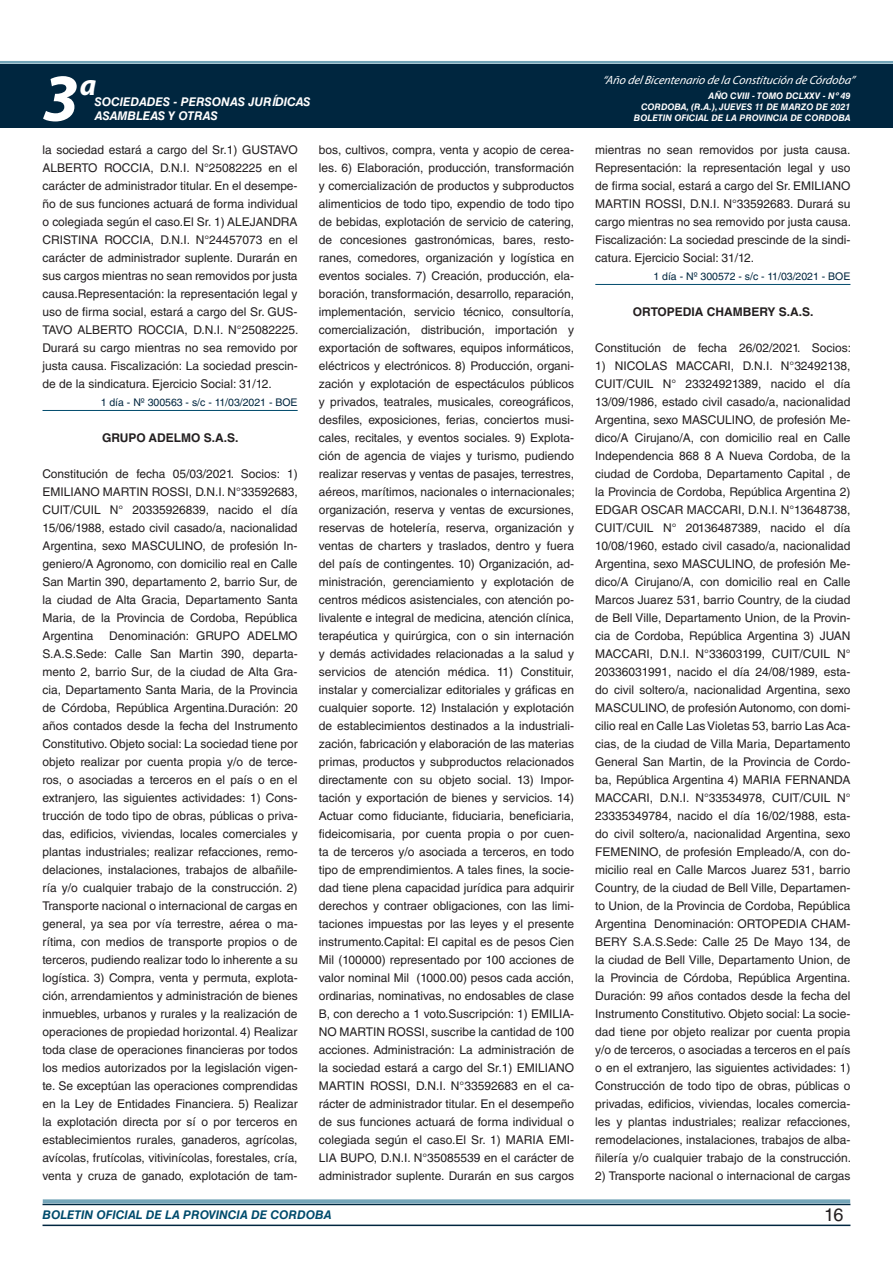
<style>
.page{position:relative;width:893px;height:1263px;background:#fff}
.page>*{position:absolute;margin:0;border:0;box-sizing:border-box;transform-origin:0 0}
.t1{font:italic 700 67.5px "Myriad Pro";color:#fff}
.t2{font:italic 700 30px "Myriad Pro";color:#fff}
.t3{font:18px "Helvetica LT Std";color:#231f20}
.t4{font:12px/18px "Helvetica LT Std";color:#231f20;text-align:justify}
.t5{font:italic 12px "Myriad Pro";color:#fff}
.t6{font:italic 700 12px "Helvetica LT Std";color:#fff}
.t7{font:700 12px "Helvetica LT Std";color:#231f20}
.t8{font:italic 700 12px "Helvetica LT Std";color:#004b6c}
.t9{font:10.5px "Helvetica LT Std";color:#00263f}
.t10{font:italic 700 9px/10.8px "Helvetica LT Std";color:#fff;text-align:right}
</style>
<div class="page">
<div style="left:0;top:61px;width:893px;height:6px;background:#fff;opacity:.75"></div>
<div style="left:0;top:64px;width:893px;height:64px;background:#00263f"></div>
<hr style="left:43px;top:1224px;width:807px;height:2px;background:#00263f">
<div style="left:42px;top:1198px;width:809px;height:8px;background:#fff;opacity:.75"></div>
<hr style="left:43px;top:410px;width:255px;height:1px;background:#004b6c">
<hr style="left:595px;top:284px;width:255px;height:1px;background:#004b6c">
<h1 class="t1" style="left:43px;top:54px;width:38px">3</h1>
<h2 class="t2" style="left:80px;top:66px;width:18px">a</h2>
<p class="t6" style="left:95px;top:94px;width:217px">SOCIEDADES - PERSONAS JURÍDICAS</p>
<p class="t6" style="left:95px;top:109px;width:125px">ASAMBLEAS Y OTRAS</p>
<p class="t5" style="left:603px;top:72px;width:254px">“Año delBicentenario de la Constitución de Córdoba”</p>
<p class="t10" style="left:634px;top:91px;width:218px">AÑO CVIII - TOMO DCLXXV - Nº 49<br>CORDOBA, (R.A.), JUEVES 11 DE MARZO DE 2021<br>BOLETIN OFICIAL DE LA PROVINCIA DE CORDOBA</p>
<p class="t4" style="left:43px;top:141px;width:257px">la sociedad estará a cargo del Sr.1) GUSTAVO ALBERTO ROCCIA, D.N.I. N°25082225 en el carácter de administrador titular. En el desempe&shy;ño de sus funciones actuará de forma individual o colegiada según el caso.El Sr. 1) ALEJANDRA CRISTINA ROCCIA, D.N.I. N°24457073 en el carácter de administrador suplente. Durarán en sus cargos mientras no sean removidos por justa causa.Representación: la representación legal y uso de firma social, estará a cargo del Sr. GUS-TAVO ALBERTO ROCCIA, D.N.I. N°25082225.<br>Durará su cargo mientras no sea removido por justa causa. Fiscalización: La sociedad prescin&shy;de de la sindicatura. Ejercicio Social: 31/12.</p>
<p class="t9" style="left:101px;top:396px;width:198px">1 día - Nº 300563 - s/c - 11/03/2021 - BOE</p>
<p class="t7" style="left:102px;top:430px;width:138px">GRUPO ADELMO S.A.S.</p>
<p class="t4" style="left:43px;top:465px;width:257px">Constitución de fecha 05/03/2021. Socios: 1)<br>EMILIANO MARTIN ROSSI, D.N.I. N°33592683, CUIT/CUIL N° 20335926839, nacido el día 15/06/1988, estado civil casado/a, nacionalidad Argentina, sexo MASCULINO, de profesión In&shy;geniero/A Agronomo, con domicilio real en Calle San Martin 390, departamento 2, barrio Sur, de la ciudad de Alta Gracia, Departamento Santa Maria, de la Provincia de Cordoba, República Argentina</p>
<p class="t4" style="left:43px;top:627px;width:257px;text-indent:67px">Denominación: GRUPO ADELMO S.A.S.Sede: Calle San Martin 390, departa&shy;mento 2, barrio Sur, de la ciudad de Alta Gra&shy;cia, Departamento Santa Maria, de la Provincia de Córdoba, República Argentina.Duración: 20 años contados desde la fecha del Instrumento Constitutivo. Objeto social: La sociedad tiene por objeto realizar por cuenta propia y/o de terce&shy;ros, o asociadas a terceros en el país o en el extranjero, las siguientes actividades: 1) Cons&shy;trucción de todo tipo de obras, públicas o priva&shy;das, edificios, viviendas, locales comerciales y plantas industriales; realizar refacciones, remo&shy;delaciones, instalaciones, trabajos de albañile&shy;ría y/o cualquier trabajo de la construcción. 2)<br>Transporte nacional o internacional de cargas en general, ya sea por vía terrestre, aérea o ma&shy;rítima, con medios de transporte propios o de terceros, pudiendo realizar todo lo inherente a su logística. 3) Compra, venta y permuta, explota&shy;ción, arrendamientos y administración de bienes inmuebles, urbanos y rurales y la realización de operaciones de propiedad horizontal. 4) Realizar toda clase de operaciones financieras por todos los medios autorizados por la legislación vigen&shy;te. Se exceptúan las operaciones comprendidas en la Ley de Entidades Financiera. 5) Realizar la explotación directa por sí o por terceros en establecimientos rurales, ganaderos, agrícolas, avícolas, frutícolas, vitivinícolas, forestales, cría, venta y cruza de ganado, explotación de tam-</p>
<p class="t4" style="left:319px;top:141px;width:257px">bos, cultivos, compra, venta y acopio de cerea&shy;les. 6) Elaboración, producción, transformación y comercialización de productos y subproductos alimenticios de todo tipo, expendio de todo tipo de bebidas, explotación de servicio de catering, de concesiones gastronómicas, bares, resto&shy;ranes, comedores, organización y logística en eventos sociales. 7) Creación, producción, ela&shy;boración, transformación, desarrollo, reparación, implementación, servicio técnico, consultoría, comercialización, distribución, importación y exportación de softwares, equipos informáticos, eléctricos y electrónicos. 8) Producción, organi&shy;zación y explotación de espectáculos públicos y privados, teatrales, musicales, coreográficos, desfiles, exposiciones, ferias, conciertos musi&shy;cales, recitales, y eventos sociales. 9) Explota&shy;ción de agencia de viajes y turismo, pudiendo realizar reservas y ventas de pasajes, terrestres, aéreos, marítimos, nacionales o internacionales; organización, reserva y ventas de excursiones, reservas de hotelería, reserva, organización y ventas de charters y traslados, dentro y fuera del país de contingentes. 10) Organización, ad&shy;ministración, gerenciamiento y explotación de centros médicos asistenciales, con atención po&shy;livalente e integral de medicina, atención clínica, terapéutica y quirúrgica, con o sin internación y demás actividades relacionadas a la salud y servicios de atención médica. 11) Constituir, instalar y comercializar editoriales y gráficas en cualquier soporte. 12) Instalación y explotación de establecimientos destinados a la industriali&shy;zación, fabricación y elaboración de las materias primas, productos y subproductos relacionados directamente con su objeto social. 13) Impor&shy;tación y exportación de bienes y servicios. 14)<br>Actuar como fiduciante, fiduciaria, beneficiaria, fideicomisaria, por cuenta propia o por cuen&shy;ta de terceros y/o asociada a terceros, en todo tipo de emprendimientos. A tales fines, la socie&shy;dad tiene plena capacidad jurídica para adquirir derechos y contraer obligaciones, con las limi&shy;taciones impuestas por las leyes y el presente instrumento.Capital: El capital es de pesos Cien Mil (100000) representado por 100 acciones de valor nominal Mil (1000.00) pesos cada acción, ordinarias, nominativas, no endosables de clase B, con derecho a 1 voto.Suscripción: 1) EMILIA-NO MARTIN ROSSI, suscribe la cantidad de 100 acciones. Administración: La administración de la sociedad estará a cargo del Sr.1) EMILIANO MARTIN ROSSI, D.N.I. N°33592683 en el ca&shy;rácter de administrador titular. En el desempeño de sus funciones actuará de forma individual o colegiada según el caso.El Sr. 1) MARIA EMI-LIA BUPO, D.N.I. N°35085539 en el carácter de administrador suplente. Durarán en sus cargos</p>
<p class="t4" style="left:595px;top:141px;width:257px">mientras no sean removidos por justa causa.<br>Representación: la representación legal y uso de firma social, estará a cargo del Sr. EMILIANO MARTIN ROSSI, D.N.I. N°33592683. Durará su cargo mientras no sea removido por justa causa.<br>Fiscalización: La sociedad prescinde de la sindi&shy;catura. Ejercicio Social: 31/12.</p>
<p class="t9" style="left:653px;top:270px;width:198px">1 día - Nº 300572 - s/c - 11/03/2021 - BOE</p>
<p class="t7" style="left:633px;top:304px;width:182px">ORTOPEDIA CHAMBERY S.A.S.</p>
<p class="t4" style="left:595px;top:339px;width:257px">Constitución de fecha 26/02/2021. Socios:</p>
<p class="t4" style="left:595px;top:357px;width:257px">1) NICOLAS MACCARI, D.N.I. N°32492138, CUIT/CUIL N° 23324921389, nacido el día 13/09/1986, estado civil casado/a, nacionalidad Argentina, sexo MASCULINO, de profesión Me&shy;dico/A Cirujano/A, con domicilio real en Calle Independencia 868 8 A Nueva Cordoba, de la ciudad de Cordoba, Departamento Capital , de la Provincia de Cordoba, República Argentina 2)<br>EDGAR OSCAR MACCARI, D.N.I. N°13648738, CUIT/CUIL N° 20136487389, nacido el día 10/08/1960, estado civil casado/a, nacionalidad Argentina, sexo MASCULINO, de profesión Me&shy;dico/A Cirujano/A, con domicilio real en Calle Marcos Juarez 531, barrio Country, de la ciudad de Bell Ville, Departamento Union, de la Provin&shy;cia de Cordoba, República Argentina 3) JUAN MACCARI, D.N.I. N°33603199, CUIT/CUIL N° 20336031991, nacido el día 24/08/1989, esta&shy;do civil soltero/a, nacionalidad Argentina, sexo MASCULINO, de profesión Autonomo, con domi&shy;cilio real en Calle Las Violetas 53, barrio Las Aca&shy;cias, de la ciudad de Villa Maria, Departamento General San Martin, de la Provincia de Cordo&shy;ba, República Argentina 4) MARIA FERNANDA MACCARI, D.N.I. N°33534978, CUIT/CUIL N° 23335349784, nacido el día 16/02/1988, esta&shy;do civil soltero/a, nacionalidad Argentina, sexo FEMENINO, de profesión Empleado/A, con do&shy;micilio real en Calle Marcos Juarez 531, barrio Country, de la ciudad de Bell Ville, Departamen&shy;to Union, de la Provincia de Cordoba, República Argentina Denominación: ORTOPEDIA CHAM-BERY S.A.S.Sede: Calle 25 De Mayo 134, de la ciudad de Bell Ville, Departamento Union, de la Provincia de Córdoba, República Argentina.<br>Duración: 99 años contados desde la fecha del Instrumento Constitutivo. Objeto social: La socie&shy;dad tiene por objeto realizar por cuenta propia y/o de terceros, o asociadas a terceros en el país o en el extranjero, las siguientes actividades: 1)<br>Construcción de todo tipo de obras, públicas o privadas, edificios, viviendas, locales comercia&shy;les y plantas industriales; realizar refacciones, remodelaciones, instalaciones, trabajos de alba&shy;ñilería y/o cualquier trabajo de la construcción.</p>
<p class="t4" style="left:595px;top:1167px;width:257px">2) Transporte nacional o internacional de cargas</p>
<p class="t8" style="left:43px;top:1208px;width:290px">BOLETIN OFICIAL DE LA PROVINCIA DE CORDOBA</p>
<h3 class="t3" style="left:824px;top:1204px;width:21px">16</h3>
</div>
